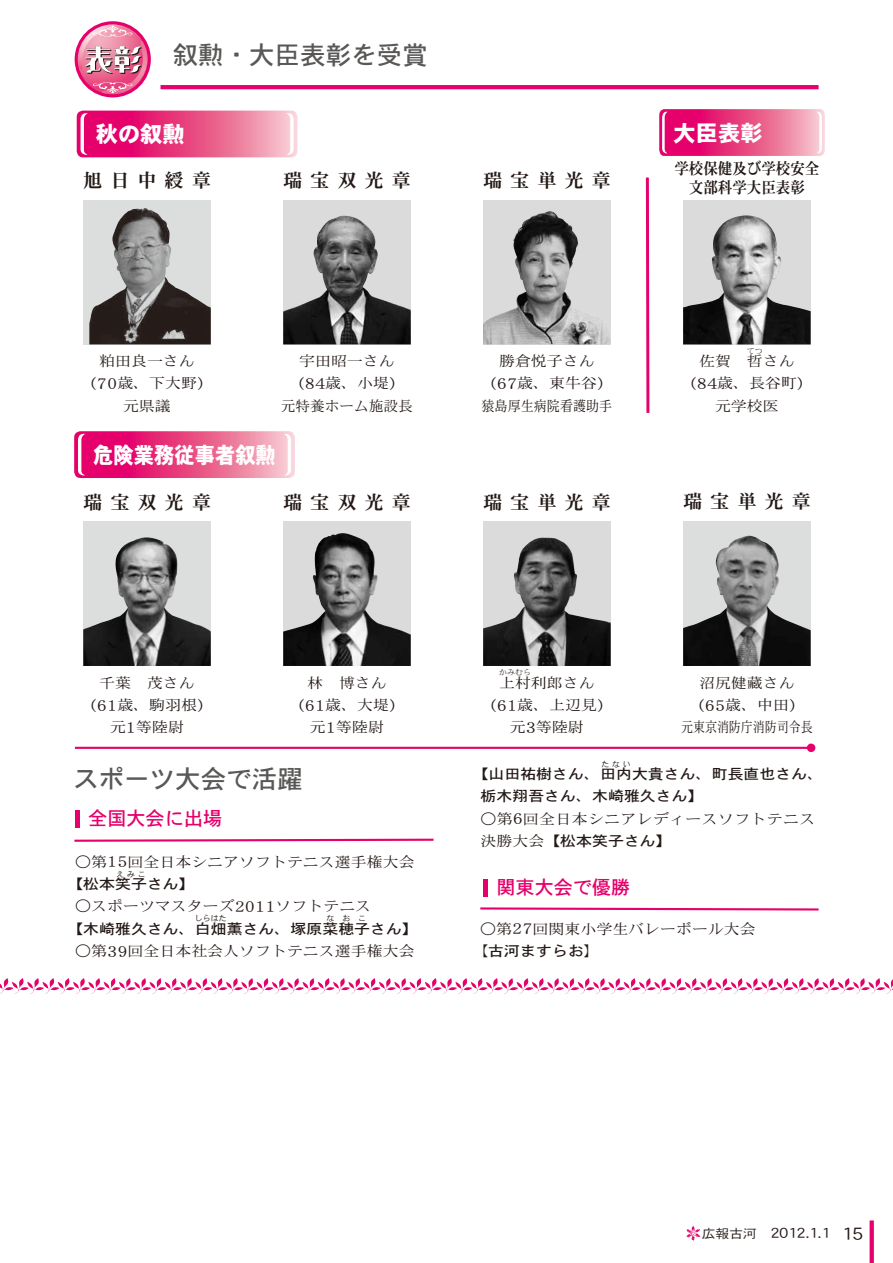
<style>
.page{position:relative;width:893px;height:1263px;background:#fff}
.page>*{position:absolute;margin:0;border:0;box-sizing:border-box;transform-origin:0 0}
.t1{font:25.5px "DFHS Gothic Std W5";color:#595857}
.t2{font:22.35px "DFHS Gothic Std W9";color:#fff;scale:.91 1}
.t3{font:22.35px "DFHS Gothic Std W9";color:#fff}
.t4{font:19.2px "DFHS Mincho Std W7";letter-spacing:.415em;color:#231916}
.t5{font:19.2px "DFHS Gothic Std W5";color:#e5006b}
.t6{font:16.5px "DFHS Mincho Std W3";color:#231916;scale:1.11 1}
.t7{font:15.9px/19.2px "DFHS Mincho Std W7";color:#231916;text-align:center;scale:.91 1}
.t8{font:15.6px "DFHS Gothic Std W3";color:#231916;scale:1.11 1}
.t9{font:14.4px/22.4px "DFHS Mincho Std W3";color:#231916;text-align:center;scale:1.11 1}
.t10{font:14.4px "DFHS Gothic Std W5";color:#231916;scale:1.11 1}
.t11{font:14.4px "DFHS Mincho Std W3";letter-spacing:.02em;color:#231916;scale:1.11 1}
.t12{font:14.4px "DFHS Mincho Std W3";color:#231916;scale:.83 1}
.t13{font:14.4px "DFHS Mincho Std W3";color:#231916}
.t14{font:7.95px "DFHS Gothic Std W3";letter-spacing:.335em;color:#231916}
.t15{font:7.95px "DFHS Mincho Std W3";color:#231916}
.s1{font-size:16.5px}
.s2{font-size:14.4px}
.s3{font-family:"DFHS Mincho Std W3"}
.s4{font-size:12.45px}
.s5{font-size:19.2px}
</style>
<div class="page">
<hr style="left:161px;top:85px;width:658px;height:4px;background:#e5006b">
<svg style="left:75px;top:21px;width:76px;height:76px"></svg>
<svg style="left:78px;top:25px;width:69px;height:70px"></svg>
<svg style="left:77px;top:111px;width:220px;height:46px;background:#ea518d"></svg>
<svg style="left:74px;top:431px;width:221px;height:47px;background:#ea538e"></svg>
<div style="left:83px;top:200px;width:128px;height:144px;background:#dcdddd"></div>
<img style="left:89px;top:208px;width:122px;height:136px">
<div style="left:283px;top:200px;width:128px;height:144px;background:#dbdbdc"></div>
<img style="left:283px;top:215px;width:128px;height:129px">
<div style="left:483px;top:200px;width:128px;height:144px;background:#dbdbdc"></div>
<img style="left:483px;top:211px;width:127px;height:133px">
<div style="left:83px;top:521px;width:128px;height:145px;background:#dcdddd"></div>
<img style="left:83px;top:537px;width:128px;height:129px">
<div style="left:283px;top:521px;width:128px;height:145px;background:#dbdbdc"></div>
<img style="left:283px;top:533px;width:128px;height:133px">
<div style="left:483px;top:521px;width:128px;height:145px;background:#dbdbdc"></div>
<img style="left:483px;top:538px;width:128px;height:128px">
<div style="left:683px;top:521px;width:128px;height:145px;background:#dcdddd"></div>
<img style="left:683px;top:536px;width:128px;height:130px">
<svg style="left:659px;top:109px;width:166px;height:47px;background:#ea538e"></svg>
<svg style="left:645px;top:177px;width:5px;height:236px"></svg>
<div style="left:683px;top:200px;width:128px;height:144px;background:#dbdbdc"></div>
<img style="left:683px;top:215px;width:128px;height:129px">
<div style="left:75px;top:810px;width:5px;height:17px;background:#e5006b"></div>
<hr style="left:484px;top:880px;width:4px;height:17px;background:#e5006b">
<svg style="left:74px;top:838px;width:360px;height:4px"></svg>
<svg style="left:480px;top:907px;width:339px;height:4px"></svg>
<hr style="left:75px;top:747px;width:736px;height:2px;background:#e5006b">
<div style="left:807px;top:743px;width:8px;height:9px;background:#e5006b;border-radius:50%"></div>
<img style="left:686px;top:1226px;width:14px;height:15px">
<svg style="left:870px;top:1220px;width:4px;height:43px"></svg>
<svg style="left:0;top:978px;width:893px;height:15px"></svg>
<h1 class="t1" style="left:173px;top:42px;width:257px">叙勲・大臣表彰を受賞</h1>
<h2 class="t3" style="left:96px;top:122px;width:91px">秋の叙勲</h2>
<h2 class="t3" style="left:673px;top:120px;width:91px">大臣表彰</h2>
<h3 class="t4" style="left:83px;top:170px;width:129px">旭日中綬章</h3>
<h3 class="t4" style="left:283px;top:170px;width:129px">瑞宝双光章</h3>
<h3 class="t4" style="left:483px;top:170px;width:129px">瑞宝単光章</h3>
<p class="t7" style="left:674px;top:158px;width:161px">学校保健及び学校安全文部科学大臣表彰</p>
<p class="t9" style="left:91px;top:349px;width:103px">粕田良一さん<span class="s1">(70</span>歳、下大野<span class="s1">)</span>元県議</p>
<p class="t9" style="left:299px;top:349px;width:88px">宇田昭一さん</p>
<p class="t6" style="left:299px;top:374px;width:88px">(84<span class="s2">歳、小堤</span>)</p>
<p class="t13" style="left:281px;top:398px;width:134px">元特養ホーム施設長</p>
<p class="t9" style="left:482px;top:349px;width:119px">勝倉悦子さん<br><span class="s1">(67</span>歳、東牛谷<span class="s1">)<br></span>猿島厚生病院看護助手</p>
<p class="t15" style="left:747px;top:347px;width:17px">てつ</p>
<p class="t9" style="left:691px;top:372px;width:103px"><span class="s1">(84</span>歳、長谷町<span class="s1">)</span>元学校医</p>
<p class="t9" style="left:699px;top:349px;width:88px">佐賀 哲さん</p>
<h2 class="t2" style="left:93px;top:442px;width:202px">危険業務従事者叙勲</h2>
<h3 class="t4" style="left:83px;top:492px;width:129px">瑞宝双光章</h3>
<h3 class="t4" style="left:283px;top:492px;width:129px">瑞宝双光章</h3>
<h3 class="t4" style="left:483px;top:492px;width:129px">瑞宝単光章</h3>
<h3 class="t4" style="left:683px;top:491px;width:129px">瑞宝単光章</h3>
<p class="t9" style="left:91px;top:671px;width:103px">千葉 茂さん<span class="s1">(61</span>歳、駒羽根<span class="s1">)</span>元<span class="s1">1</span>等陸尉</p>
<p class="t9" style="left:307px;top:671px;width:73px">林 博さん</p>
<p class="t6" style="left:299px;top:696px;width:88px">(61<span class="s2">歳、大堤</span>)</p>
<p class="t9" style="left:310px;top:716px;width:68px">元<span class="s1">1</span>等陸尉</p>
<h1 class="t1" style="left:73px;top:765px;width:231px">スポーツ大会で活躍</h1>
<h3 class="t5" style="left:88px;top:807px;width:135px">全国大会に出場</h3>
<p class="t9" style="left:75px;top:850px;width:307px">○第<span class="s1">15</span>回全日本シニアソフトテニス選手権大会</p>
<p class="t10" style="left:67px;top:876px;width:116px">【松本笑子さん】</p>
<p class="t14" style="left:116px;top:869px;width:31px">えみこ</p>
<p class="t9" style="left:75px;top:895px;width:268px">○スポーツマスターズ<span class="s1">2011</span>ソフトテニス</p>
<p class="t10" style="left:67px;top:921px;width:318px">【木崎雅久さん、白畑薫さん、塚原菜穂子さん】</p>
<p class="t14" style="left:195px;top:914px;width:33px">しらはた</p>
<p class="t14" style="left:326px;top:914px;width:41px">なおこ</p>
<p class="t9" style="left:75px;top:939px;width:307px">○第<span class="s1">39</span>回全日本社会人ソフトテニス選手権大会</p>
<p class="t15" style="left:499px;top:668px;width:33px">かみむら</p>
<p class="t9" style="left:491px;top:693px;width:103px"><span class="s1">(61</span>歳、上辺見<span class="s1">)</span>元<span class="s1">3</span>等陸尉</p>
<p class="t9" style="left:499px;top:671px;width:88px">上村利郎さん</p>
<p class="t9" style="left:699px;top:671px;width:88px">沼尻健藏さん</p>
<p class="t6" style="left:699px;top:696px;width:88px">(65<span class="s2">歳、中田</span>)</p>
<p class="t12" style="left:681px;top:719px;width:160px">元東京消防庁消防司令長</p>
<p class="t14" style="left:601px;top:759px;width:31px">たない</p>
<p class="t10" style="left:480px;top:788px;width:203px">栃木翔吾さん、木崎雅久さん】</p>
<p class="t11" style="left:480px;top:811px;width:303px">○第<span class="s1">6</span>回全日本シニアレディースソフトテニス</p>
<p class="t10" style="left:480px;top:833px;width:174px"><span class="s3">決勝大会</span>【松本笑子さん】</p>
<p class="t10" style="left:472px;top:766px;width:318px">【山田祐樹さん、田内大貴さん、町長直也さん、</p>
<h3 class="t5" style="left:496px;top:877px;width:135px">関東大会で優勝</h3>
<p class="t9" style="left:480px;top:917px;width:250px">○第<span class="s1">27</span>回関東小学生バレーボール大会</p>
<p class="t10" style="left:472px;top:943px;width:116px"><span class="s3">【</span>古河ますらお<span class="s3">】</span></p>
<p class="t8" style="left:702px;top:1224px;width:147px"><span class="s4">広報古河</span> 2012.1.1 <span class="s5">15</span></p>
</div>
